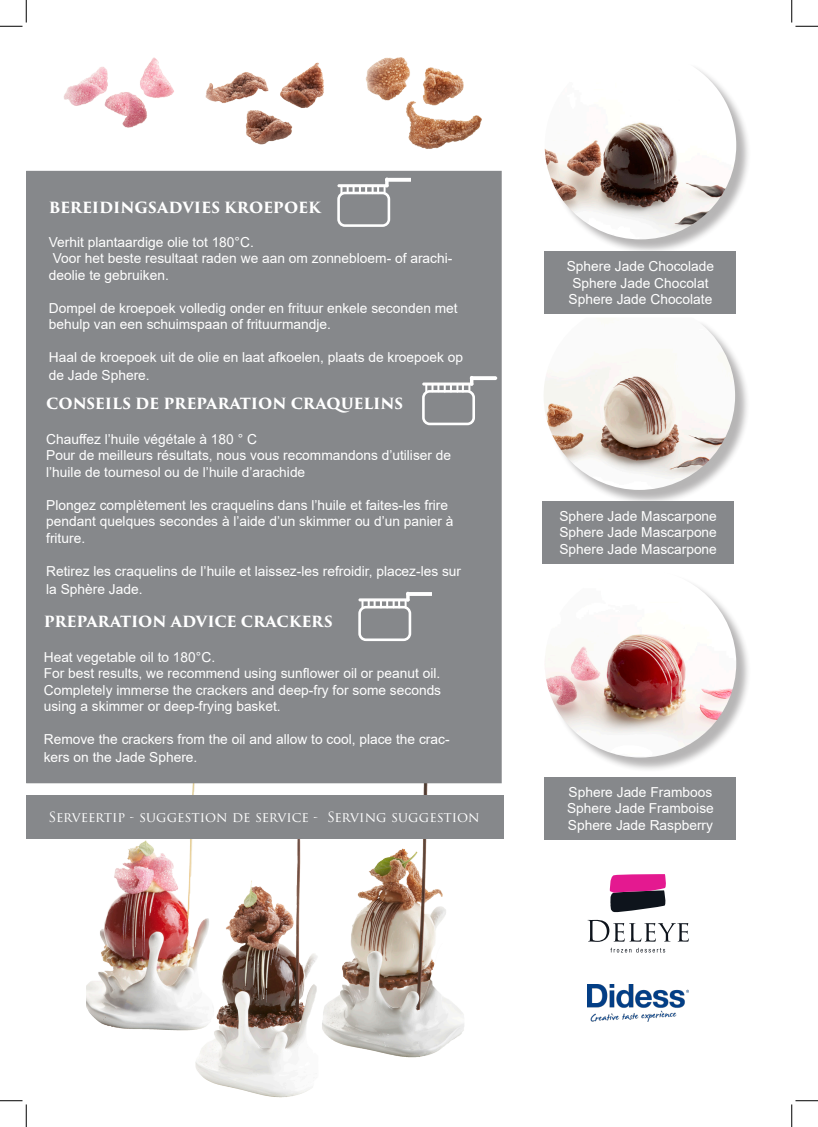
<style>
.page{position:relative;width:818px;height:1127px;background:#fff}
.page>*{position:absolute;margin:0;border:0;box-sizing:border-box;transform-origin:0 0}
.t1{font:700 15px "Trajan Pro 3";letter-spacing:-.01em;color:#fff}
.t2{font:13.75px/16.5px "Arial";color:#fff}
.t3{font:13.75px "Trajan Pro 3";letter-spacing:-.01em;color:#fff}
</style>
<div class="page">
<div style="left:546px;top:571px;width:206px;height:201px;background:#231f20;opacity:.33"></div>
<img style="left:545px;top:571px;width:191px;height:186px">
<div style="left:545px;top:776px;width:191px;height:63px;background:#86888b"></div>
<div style="left:545px;top:319px;width:206px;height:186px;background:#231f20;opacity:.33"></div>
<img style="left:544px;top:319px;width:191px;height:171px">
<div style="left:542px;top:501px;width:192px;height:62px;background:#86888b"></div>
<div style="left:546px;top:64px;width:206px;height:191px;background:#231f20;opacity:.33"></div>
<img style="left:545px;top:64px;width:191px;height:175px">
<div style="left:545px;top:251px;width:191px;height:62px;background:#86888b"></div>
<img style="left:86px;top:783px;width:192px;height:247px">
<img style="left:149px;top:839px;width:162px;height:259px">
<img style="left:311px;top:783px;width:164px;height:305px">
<svg style="left:587px;top:919px;width:102px;height:33px"></svg>
<svg style="left:609px;top:874px;width:57px;height:38px;background:#87346a"></svg>
<img style="left:587px;top:984px;width:102px;height:37px">
<div style="left:27px;top:171px;width:474px;height:611px;background:#86888b"></div>
<div style="left:337px;top:192px;width:53px;height:35px;border:3px solid #fff;border-radius:6px"></div>
<hr style="left:337px;top:184px;width:52px;height:3px;background:#fefdfd;border-radius:2px">
<hr style="left:385px;top:177px;width:4px;height:10px;background:#b6b7b9;border-radius:2px">
<svg style="left:340px;top:178px;width:70px;height:16px"></svg>
<div style="left:422px;top:390px;width:53px;height:35px;border:3px solid #fff;border-radius:6px"></div>
<hr style="left:422px;top:382px;width:51px;height:3px;background:#fefdfd;border-radius:2px">
<svg style="left:425px;top:376px;width:48px;height:16px"></svg>
<svg style="left:470px;top:376px;width:27px;height:4px"></svg>
<div style="left:358px;top:605px;width:53px;height:36px;border:3px solid #fff;border-radius:6px"></div>
<hr style="left:358px;top:598px;width:52px;height:3px;background:#fefdfd;border-radius:2px">
<hr style="left:406px;top:591px;width:4px;height:10px;background:#97999c;border-radius:2px">
<svg style="left:361px;top:592px;width:71px;height:16px"></svg>
<div style="left:26px;top:795px;width:477px;height:44px;background:#86888b"></div>
<img style="left:64px;top:57px;width:260px;height:88px">
<img style="left:365px;top:57px;width:117px;height:92px">
<svg style="left:0;top:0;width:27px;height:27px"></svg>
<svg style="left:0;top:1100px;width:27px;height:26px"></svg>
<svg style="left:791px;top:0;width:27px;height:27px"></svg>
<svg style="left:791px;top:1100px;width:27px;height:26px"></svg>
<p class="t1" style="left:49px;top:197px;width:273px">BEREIDINGSADVIES KROEPOEK</p>
<p class="t2" style="left:49px;top:233px;width:206px">Verhit plantaardige olie tot 180°C.</p>
<p class="t2" style="left:49px;top:250px;width:405px">Voor het beste resultaat raden we aan om zonnebloem- of arachi&shy;deolie te gebruiken.</p>
<p class="t2" style="left:49px;top:299px;width:410px">Dompel de kroepoek volledig onder en frituur enkele seconden met behulp van een schuimspaan of frituurmandje.</p>
<p class="t2" style="left:49px;top:348px;width:416px;line-height:18px">Haal de kroepoek uit de olie en laat afkoelen, plaats de kroepoek op de Jade Sphere.</p>
<p class="t1" style="left:46px;top:392px;width:358px">CONSEILS DE PREPARATION CRAQUELINS</p>
<p class="t2" style="left:46px;top:430px;width:212px">Chauffez l’huile végétale à 180 ° C</p>
<p class="t2" style="left:46px;top:447px;width:407px">Pour de meilleurs résultats, nous vous recommandons d’utiliser de l’huile de tournesol ou de l’huile d’arachide</p>
<p class="t2" style="left:46px;top:496px;width:409px">Plongez complètement les craquelins dans l’huile et faites-les frire pendant quelques secondes à l’aide d’un skimmer ou d’un panier à friture.</p>
<p class="t2" style="left:46px;top:561px;width:416px;line-height:18px">Retirez les craquelins de l’huile et laissez-les refroidir, placez-les sur la Sphère Jade.</p>
<p class="t1" style="left:44px;top:610px;width:290px">PREPARATION ADVICE CRACKERS</p>
<p class="t2" style="left:44px;top:648px;width:173px">Heat vegetable oil to 180°C.</p>
<p class="t2" style="left:44px;top:665px;width:398px">For best results, we recommend using sunflower oil or peanut oil.</p>
<p class="t2" style="left:44px;top:681px;width:399px">Completely immerse the crackers and deep-fry for some seconds using a skimmer or deep-frying basket.</p>
<p class="t2" style="left:44px;top:730px;width:407px;line-height:18px">Remove the crackers from the oil and allow to cool, place the crac&shy;kers on the Jade Sphere.</p>
<p class="t3" style="left:49px;top:807px;width:433px">SERVEERTIP - SUGGESTION DE SERVICE - SERVING SUGGESTION</p>
<p class="t2" style="left:567px;top:258px;width:149px">Sphere Jade Chocolade</p>
<p class="t2" style="left:572px;top:274px;width:138px">Sphere Jade Chocolat</p>
<p class="t2" style="left:569px;top:291px;width:145px">Sphere Jade Chocolate</p>
<p class="t2" style="left:559px;top:507px;width:159px">Sphere Jade Mascarpone</p>
<p class="t2" style="left:559px;top:524px;width:159px">Sphere Jade Mascarpone</p>
<p class="t2" style="left:559px;top:540px;width:159px">Sphere Jade Mascarpone</p>
<p class="t2" style="left:569px;top:783px;width:145px">Sphere Jade Framboos</p>
<p class="t2" style="left:567px;top:799px;width:148px">Sphere Jade Framboise</p>
<p class="t2" style="left:568px;top:816px;width:147px">Sphere Jade Raspberry</p>
</div>
